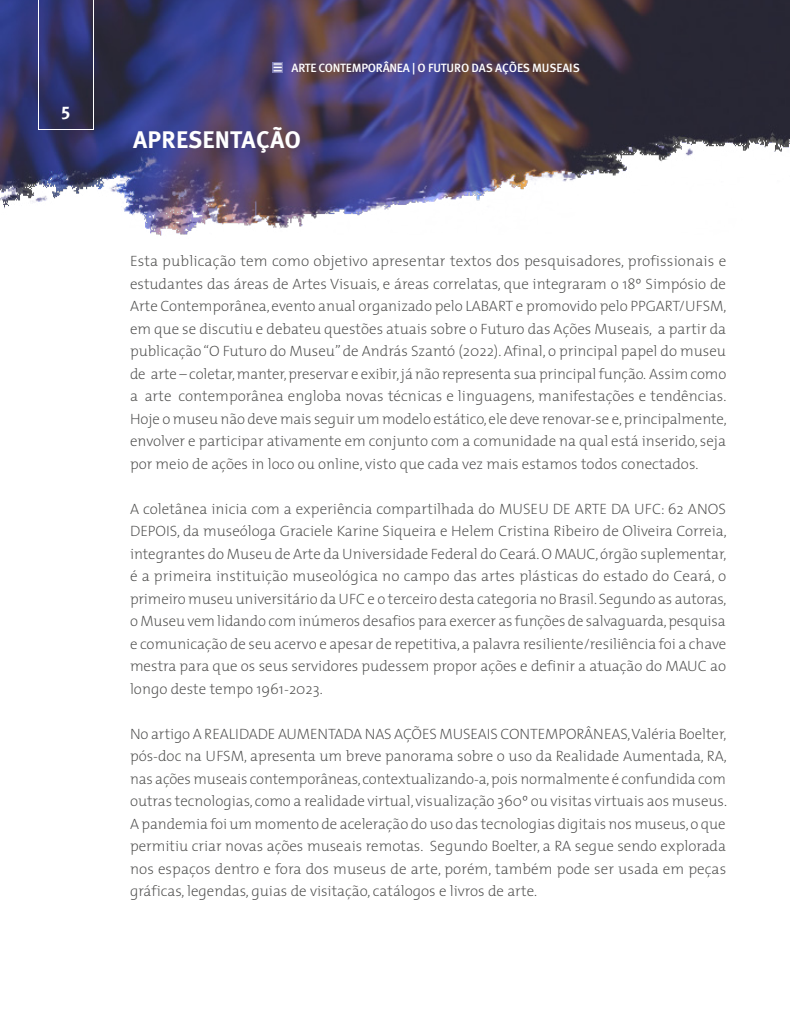
<style>
.page{position:relative;width:790px;height:1024px;background:#fff}
.page>*{position:absolute;margin:0;border:0;box-sizing:border-box;transform-origin:0 0}
.t1{font:700 24px "Meta Pro";letter-spacing:.01em;color:#fff}
.t2{font:700 18px "Meta Pro";color:#fff}
.t3{font:200 15px/22.5px "The Mix";color:#4a4a49;text-align:justify}
.t4{font:500 12px "Meta Pro";letter-spacing:-.02em;color:#fff}
</style>
<div class="page">
<img style="left:0;top:0;width:790px;height:236px">
<svg style="left:38px;top:0;width:56px;height:130px"></svg>
<svg style="left:272px;top:62px;width:11px;height:11px"></svg>
<svg style="left:274px;top:63px;width:8px;height:8px"></svg>
<p class="t2" style="left:61px;top:99px;width:11px">5</p>
<p class="t4" style="left:292px;top:60px;width:290px">ARTE CONTEMPORÂNEA | O FUTURO DAS AÇÕES MUSEAIS</p>
<h1 class="t1" style="left:133px;top:125px;width:169px">APRESENTAÇÃO</h1>
<p class="t3" style="left:130px;top:250px;width:598px">Esta publicação tem como objetivo apresentar textos dos pesquisadores, profissionais e estudantes das áreas de Artes Visuais, e áreas correlatas, que integraram o 18º Simpósio de Arte Contemporânea, evento anual organizado pelo LABART e promovido pelo PPGART/UFSM, em que se discutiu e debateu questões atuais sobre o Futuro das Ações Museais, a partir da publicação “O Futuro do Museu” de András Szantó (2022). Afinal, o principal papel do museu de arte – coletar, manter, preservar e exibir, já não representa sua principal função. Assim como a arte contemporânea engloba novas técnicas e linguagens, manifestações e tendências.<br>Hoje o museu não deve mais seguir um modelo estático, ele deve renovar-se e, principalmente, envolver e participar ativamente em conjunto com a comunidade na qual está inserido, seja por meio de ações in loco ou online, visto que cada vez mais estamos todos conectados.</p>
<p class="t3" style="left:130px;top:497px;width:598px">A coletânea inicia com a experiência compartilhada do MUSEU DE ARTE DA UFC: 62 ANOS DEPOIS, da museóloga Graciele Karine Siqueira e Helem Cristina Ribeiro de Oliveira Correia, integrantes do Museu de Arte da Universidade Federal do Ceará. O MAUC, órgão suplementar, é a primeira instituição museológica no campo das artes plásticas do estado do Ceará, o primeiro museu universitário da UFC e o terceiro desta categoria no Brasil. Segundo as autoras, o Museu vem lidando com inúmeros desafios para exercer as funções de salvaguarda, pesquisa e comunicação de seu acervo e apesar de repetitiva, a palavra resiliente/resiliência foi a chave mestra para que os seus servidores pudessem propor ações e definir a atuação do MAUC ao longo deste tempo 1961-2023.</p>
<p class="t3" style="left:130px;top:722px;width:599px">No artigo A REALIDADE AUMENTADA NAS AÇÕES MUSEAIS CONTEMPORÂNEAS, Valéria Boelter, pós-doc na UFSM, apresenta um breve panorama sobre o uso da Realidade Aumentada, RA, nas ações museais contemporâneas, contextualizando-a, pois normalmente é confundida com outras tecnologias, como a realidade virtual, visualização 360º ou visitas virtuais aos museus.<br>A pandemia foi um momento de aceleração do uso das tecnologias digitais nos museus, o que permitiu criar novas ações museais remotas. Segundo Boelter, a RA segue sendo explorada nos espaços dentro e fora dos museus de arte, porém, também pode ser usada em peças gráficas, legendas, guias de visitação, catálogos e livros de arte.</p>
</div>
